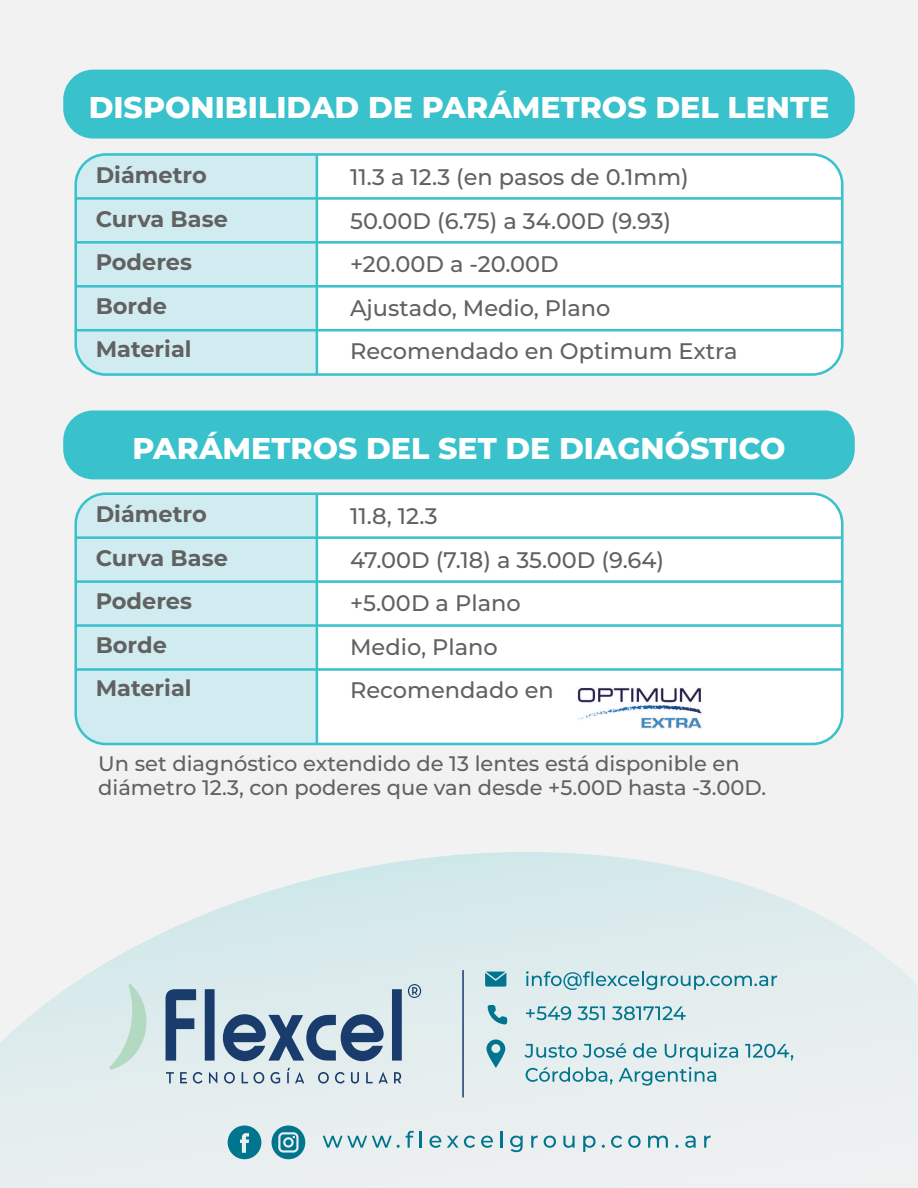
<style>
.page{position:relative;width:918px;height:1188px;background:#f3f2f2}
.page>*{position:absolute;margin:0;border:0;box-sizing:border-box;transform-origin:0 0}
.t1{font:800 30px "Montserrat";color:#fff}
.t2{font:500 22.5px/43.5px "Montserrat";color:#626161}
.t3{font:700 22.5px/43.5px "Montserrat";color:#626161}
.t4{font:500 21px/24px "Montserrat";color:#626161}
</style>
<div class="page">
<div style="left:63px;top:70px;width:792px;height:69px;background:#39c1cc;border-radius:30px"></div>
<svg style="left:0;top:852px;width:918px;height:336px"></svg>
<div style="left:76px;top:154px;width:766px;height:221px;background:#fff;border-radius:30px"></div>
<div style="left:78px;top:157px;width:238px;height:215px;background:#d1ecf0"></div>
<div style="left:74px;top:153px;width:770px;height:223px;border:3px solid #39c1cc;border-radius:30px"></div>
<hr style="left:76px;top:197px;width:766px;height:3px;background:#39c1cc">
<hr style="left:76px;top:241px;width:766px;height:3px;background:#39c1cc">
<hr style="left:76px;top:285px;width:766px;height:3px;background:#39c1cc">
<hr style="left:76px;top:329px;width:766px;height:3px;background:#39c1cc">
<hr style="left:316px;top:154px;width:2px;height:221px;background:#39c1cc">
<div style="left:63px;top:410px;width:792px;height:69px;background:#39c1cc;border-radius:30px"></div>
<div style="left:76px;top:494px;width:766px;height:250px;background:#fff;border-radius:30px"></div>
<div style="left:78px;top:496px;width:238px;height:248px;background:#d1ecf0"></div>
<div style="left:74px;top:492px;width:770px;height:253px;border:3px solid #39c1cc;border-radius:30px"></div>
<hr style="left:76px;top:536px;width:766px;height:3px;background:#39c1cc">
<hr style="left:76px;top:580px;width:766px;height:3px;background:#39c1cc">
<hr style="left:76px;top:624px;width:766px;height:3px;background:#39c1cc">
<hr style="left:76px;top:668px;width:766px;height:3px;background:#39c1cc">
<hr style="left:316px;top:494px;width:2px;height:250px;background:#39c1cc">
<img style="left:577px;top:687px;width:127px;height:42px">
<svg style="left:485px;top:972px;width:21px;height:15px"></svg>
<svg style="left:488px;top:1005px;width:19px;height:20px"></svg>
<svg style="left:205px;top:989px;width:10px;height:72px"></svg>
<svg style="left:165px;top:989px;width:31px;height:72px;background:#7890aa"></svg>
<svg style="left:392px;top:989px;width:10px;height:72px"></svg>
<svg style="left:223px;top:1014px;width:161px;height:47px;background:#748ca7"></svg>
<svg style="left:166px;top:1072px;width:8px;height:11px"></svg>
<svg style="left:180px;top:1072px;width:7px;height:11px"></svg>
<svg style="left:193px;top:1072px;width:10px;height:12px"></svg>
<svg style="left:209px;top:1072px;width:8px;height:11px"></svg>
<svg style="left:224px;top:1072px;width:11px;height:12px"></svg>
<svg style="left:242px;top:1072px;width:22px;height:12px"></svg>
<svg style="left:271px;top:1072px;width:9px;height:12px"></svg>
<svg style="left:287px;top:1068px;width:17px;height:15px"></svg>
<svg style="left:318px;top:1072px;width:11px;height:12px"></svg>
<svg style="left:335px;top:1072px;width:10px;height:12px"></svg>
<svg style="left:351px;top:1072px;width:8px;height:12px"></svg>
<svg style="left:366px;top:1072px;width:7px;height:11px"></svg>
<svg style="left:379px;top:1072px;width:9px;height:11px"></svg>
<svg style="left:394px;top:1072px;width:7px;height:11px"></svg>
<svg style="left:109px;top:984px;width:40px;height:86px;background:#cfe5df"></svg>
<svg style="left:408px;top:984px;width:13px;height:14px"></svg>
<hr style="left:462px;top:971px;width:2px;height:126px;background:#193c6c">
<svg style="left:526px;top:971px;width:251px;height:19px;background:#aed1d7"></svg>
<svg style="left:526px;top:1006px;width:45px;height:14px"></svg>
<svg style="left:577px;top:1006px;width:28px;height:14px"></svg>
<svg style="left:612px;top:1006px;width:74px;height:14px"></svg>
<svg style="left:524px;top:1044px;width:53px;height:14px"></svg>
<svg style="left:583px;top:1043px;width:43px;height:15px"></svg>
<svg style="left:633px;top:1043px;width:24px;height:15px"></svg>
<svg style="left:665px;top:1043px;width:73px;height:18px"></svg>
<svg style="left:745px;top:1044px;width:48px;height:16px"></svg>
<svg style="left:526px;top:1067px;width:87px;height:18px"></svg>
<svg style="left:619px;top:1067px;width:97px;height:19px"></svg>
<svg style="left:228px;top:1126px;width:33px;height:33px"></svg>
<svg style="left:272px;top:1126px;width:33px;height:33px"></svg>
<svg style="left:323px;top:1136px;width:77px;height:12px"></svg>
<svg style="left:406px;top:1131px;width:8px;height:17px"></svg>
<svg style="left:420px;top:1131px;width:2px;height:17px"></svg>
<svg style="left:429px;top:1136px;width:12px;height:12px"></svg>
<svg style="left:447px;top:1136px;width:28px;height:12px"></svg>
<svg style="left:481px;top:1136px;width:12px;height:12px"></svg>
<hr style="left:500px;top:1131px;width:3px;height:17px;background:#00758d">
<svg style="left:510px;top:1136px;width:13px;height:16px"></svg>
<svg style="left:531px;top:1136px;width:7px;height:12px"></svg>
<svg style="left:544px;top:1136px;width:12px;height:12px"></svg>
<svg style="left:563px;top:1136px;width:12px;height:12px"></svg>
<svg style="left:583px;top:1136px;width:13px;height:16px"></svg>
<svg style="left:611px;top:1136px;width:11px;height:12px"></svg>
<svg style="left:628px;top:1136px;width:13px;height:12px"></svg>
<svg style="left:648px;top:1136px;width:20px;height:12px"></svg>
<svg style="left:685px;top:1136px;width:11px;height:12px"></svg>
<svg style="left:704px;top:1136px;width:7px;height:12px"></svg>
<svg style="left:486px;top:1040px;width:19px;height:28px"></svg>
<h1 class="t1" style="left:89px;top:86px;width:742px">DISPONIBILIDAD DE PARÁMETROS DEL LENTE</h1>
<p class="t3" style="left:96px;top:152px;width:134px">Diámetro<br>Curva Base<br>Poderes<br>Borde<br>Material</p>
<p class="t2" style="left:350px;top:154px;width:389px">11.3 a 12.3 (en pasos de 0.1mm)<br>50.00D (6.75) a 34.00D (9.93) +20.00D a -20.00D<br>Ajustado, Medio, Plano<br>Recomendado en Optimum Extra</p>
<h1 class="t1" style="left:133px;top:426px;width:654px">PARÁMETROS DEL SET DE DIAGNÓSTICO</h1>
<p class="t3" style="left:96px;top:492px;width:134px">Diámetro<br>Curva Base<br>Poderes<br>Borde<br>Material</p>
<p class="t2" style="left:350px;top:494px;width:316px">11.8, 12.3<br>47.00D (7.18) a 35.00D (9.64) +5.00D a Plano<br>Medio, Plano<br>Recomendado en</p>
<p class="t4" style="left:98px;top:750px;width:670px">Un set diagnóstico extendido de 13 lentes está disponible en diámetro 12.3, con poderes que van desde +5.00D hasta -3.00D.</p>
</div>
